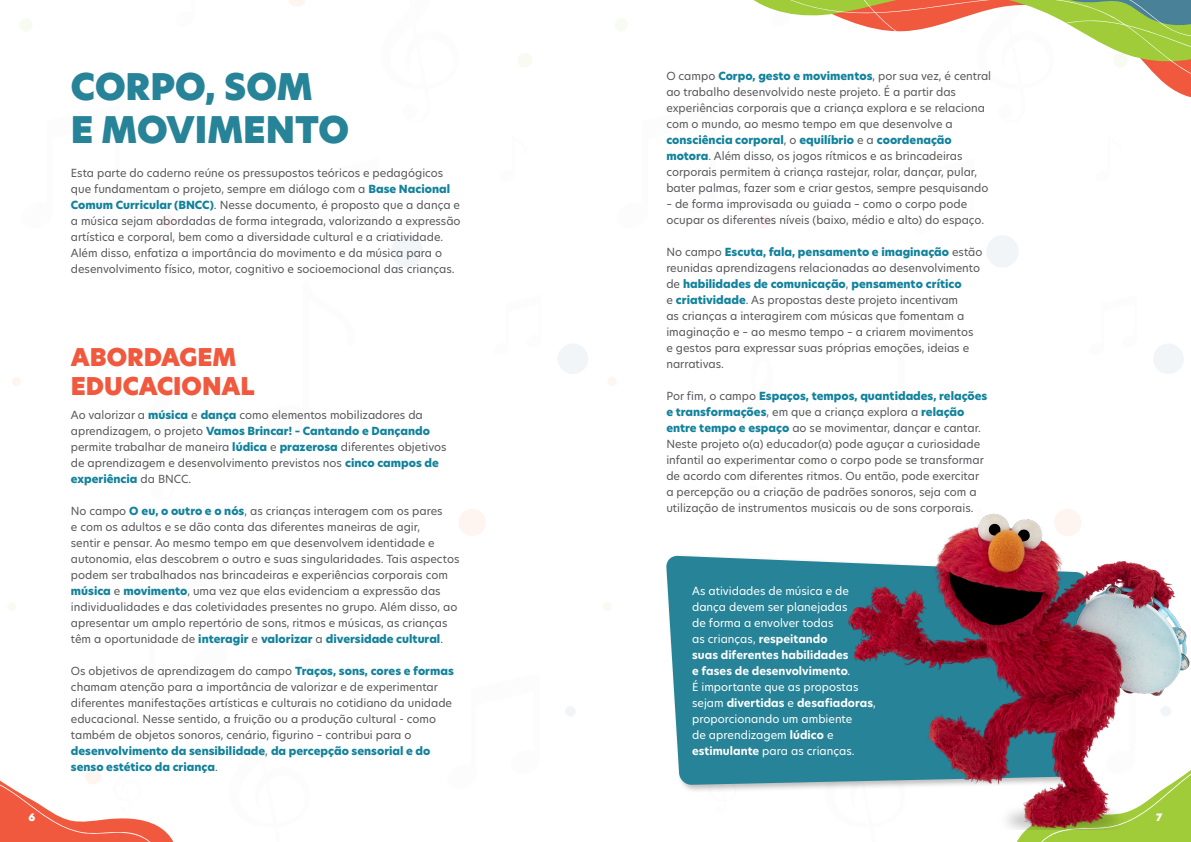
<style>
.page{position:relative;width:1191px;height:842px;background:#fff}
.page>*{position:absolute;margin:0;border:0;box-sizing:border-box;transform-origin:0 0}
.t1{font:36px/43.2px "Hero New Super";color:#278397}
.t2{font:24px/28.8px "Hero New Super";color:#f0593e}
.t3{font:11px/16px "Hero New";color:#57585a}
.t4{font:11px/16px "Hero New";color:#fff}
.t5{font:10px "Hero New Super";color:#fff}
.s1{font-weight:800;color:#12829c}
.s2{font-weight:700}
</style>
<div class="page">
<div style="left:458px;top:509px;width:28px;height:27px;background:#fef4f0;border-radius:50%"></div>
<div style="left:208px;top:457px;width:12px;height:12px;background:#f8fbf2;border-radius:50%"></div>
<div style="left:565px;top:706px;width:11px;height:11px;background:#f2f5f7;border-radius:50%"></div>
<div style="left:391px;top:235px;width:32px;height:33px;background:#f2f5f7;border-radius:50%"></div>
<svg style="left:289px;top:0;width:16px;height:7px"></svg>
<div style="left:303px;top:658px;width:10px;height:10px;background:#fbf9f9;border-radius:50%"></div>
<div style="left:517px;top:53px;width:15px;height:15px;background:#f8fbf2;border-radius:50%"></div>
<div style="left:557px;top:343px;width:31px;height:31px;background:#f2f5f7;border-radius:50%"></div>
<div style="left:19px;top:18px;width:14px;height:14px;background:#f8fbf2;border-radius:50%"></div>
<div style="left:12px;top:377px;width:9px;height:9px;background:#fef4f0;border-radius:50%"></div>
<div style="left:161px;top:215px;width:14px;height:14px;background:#fff3f6;border-radius:50%"></div>
<div style="left:602px;top:602px;width:10px;height:9px;background:#f8fbf2;border-radius:50%"></div>
<div style="left:1054px;top:509px;width:27px;height:27px;background:#fef4f0;border-radius:50%"></div>
<div style="left:803px;top:457px;width:12px;height:12px;background:#f8fbf2;border-radius:50%"></div>
<div style="left:986px;top:235px;width:32px;height:33px;background:#f2f5f7;border-radius:50%"></div>
<div style="left:1153px;top:343px;width:30px;height:31px;background:#f2f5f7;border-radius:50%"></div>
<div style="left:614px;top:18px;width:14px;height:14px;background:#f8fbf2;border-radius:50%"></div>
<div style="left:607px;top:377px;width:9px;height:9px;background:#fef4f0;border-radius:50%"></div>
<div style="left:757px;top:215px;width:14px;height:14px;background:#fff3f6;border-radius:50%"></div>
<svg style="left:754px;top:0;width:437px;height:98px"></svg>
<svg style="left:0;top:602px;width:174px;height:240px"></svg>
<svg style="left:1016px;top:829px;width:175px;height:13px;background:#a4cd42"></svg>
<div style="left:664px;top:553px;width:431px;height:240px;background:#231f20;opacity:.3"></div>
<div style="left:666px;top:556px;width:179px;height:229px;background:#278397"></div>
<img style="left:845px;top:513px;width:346px;height:316px">
<p class="t1" style="left:71px;top:65px;width:280px">CORPO, SOM<br>E MOVIMENTO</p>
<p class="t3" style="left:71px;top:165px;width:391px">Esta parte do caderno reúne os pressupostos teóricos e pedagógicos que fundamentam o projeto, sempre em diálogo com a <span class="s1">Base Nacional Comum Curricular (BNCC)</span>. Nesse documento, é proposto que a dança e a música sejam abordadas de forma integrada, valorizando a expressão artística e corporal, bem como a diversidade cultural e a criatividade.<br>Além disso, enfatiza a importância do movimento e da música para o desenvolvimento físico, motor, cognitivo e socioemocional das crianças.</p>
<p class="t2" style="left:71px;top:343px;width:185px">ABORDAGEM<br>EDUCACIONAL</p>
<p class="t3" style="left:71px;top:407px;width:377px">Ao valorizar a <span class="s1">música</span> e <span class="s1">dança</span> como elementos mobilizadores da aprendizagem, o projeto <span class="s1">Vamos Brincar! – Cantando e Dançando </span>permite trabalhar de maneira <span class="s1">lúdica</span> e <span class="s1">prazerosa</span> diferentes objetivos de aprendizagem e desenvolvimento previstos nos <span class="s1">cinco campos de experiência</span> da BNCC.</p>
<p class="t3" style="left:71px;top:503px;width:390px">No campo <span class="s1">O eu, o outro e o nós</span>, as crianças interagem com os pares<br>e com os adultos e se dão conta das diferentes maneiras de agir,<br>sentir e pensar. Ao mesmo tempo em que desenvolvem identidade e autonomia, elas descobrem o outro e suas singularidades. Tais aspectos podem ser trabalhados nas brincadeiras e experiências corporais com <span class="s1">música</span> e <span class="s1">movimento</span>, uma vez que elas evidenciam a expressão das individualidades e das coletividades presentes no grupo. Além disso, ao apresentar um amplo repertório de sons, ritmos e músicas, as crianças têm a oportunidade de <span class="s1">interagir</span> e <span class="s1">valorizar</span> a <span class="s1">diversidade cultural</span>.</p>
<p class="t3" style="left:71px;top:663px;width:384px">Os objetivos de aprendizagem do campo <span class="s1">Traços, sons, cores e formas </span>chamam atenção para a importância de valorizar e de experimentar diferentes manifestações artísticas e culturais no cotidiano da unidade educacional. Nesse sentido, a fruição ou a produção cultural - como também de objetos sonoros, cenário, figurino – contribui para o <span class="s1">desenvolvimento da sensibilidade</span>, <span class="s1">da percepção sensorial e do senso estético da criança</span>.</p>
<p class="t3" style="left:666px;top:67px;width:326px">O campo <span class="s1">Corpo, gesto e movimentos</span>, por sua vez, é central ao trabalho desenvolvido neste projeto. É a partir das experiências corporais que a criança explora e se relaciona com o mundo, ao mesmo tempo em que desenvolve a <span class="s1">consciência corporal</span>, o <span class="s1">equilíbrio</span> e a <span class="s1">coordenação motora</span>. Além disso, os jogos rítmicos e as brincadeiras corporais permitem à criança rastejar, rolar, dançar, pular, bater palmas, fazer som e criar gestos, sempre pesquisando</p>
<p class="t3" style="left:666px;top:195px;width:319px">– de forma improvisada ou guiada – como o corpo pode ocupar os diferentes níveis (baixo, médio e alto) do espaço.</p>
<p class="t3" style="left:666px;top:243px;width:318px">No campo <span class="s1">Escuta, fala, pensamento e imaginação</span> estão reunidas aprendizagens relacionadas ao desenvolvimento de <span class="s1">habilidades de comunicação</span>, <span class="s1">pensamento crítico<br></span>e <span class="s1">criatividade</span>. As propostas deste projeto incentivam<br>as crianças a interagirem com músicas que fomentam a imaginação e – ao mesmo tempo – a criarem movimentos e gestos para expressar suas próprias emoções, ideias e narrativas.</p>
<p class="t3" style="left:666px;top:387px;width:322px">Por fim, o campo <span class="s1">Espaços, tempos, quantidades, relações e transformações</span>, em que a criança explora a <span class="s1">relação entre tempo e espaço</span> ao se movimentar, dançar e cantar.<br>Neste projeto o(a) educador(a) pode aguçar a curiosidade infantil ao experimentar como o corpo pode se transformar de acordo com diferentes ritmos. Ou então, pode exercitar a percepção ou a criação de padrões sonoros, seja com a utilização de instrumentos musicais ou de sons corporais.</p>
<p class="t4" style="left:692px;top:582px;width:185px">As atividades de música e de dança devem ser planejadas<br>de forma a envolver todas<br>as crianças, <span class="s2">respeitando<br>suas diferentes habilidades<br>e fases de desenvolvimento</span>.<br>É importante que as propostas sejam <span class="s2">divertidas</span> e <span class="s2">desafiadoras</span>, proporcionando um ambiente<br>de aprendizagem <span class="s2">lúdico</span> e <span class="s2">estimulante</span> para as crianças.</p>
<p class="t5" style="left:28px;top:810px;width:8px">6</p>
<p class="t5" style="left:1156px;top:810px;width:8px">7</p>
</div>
